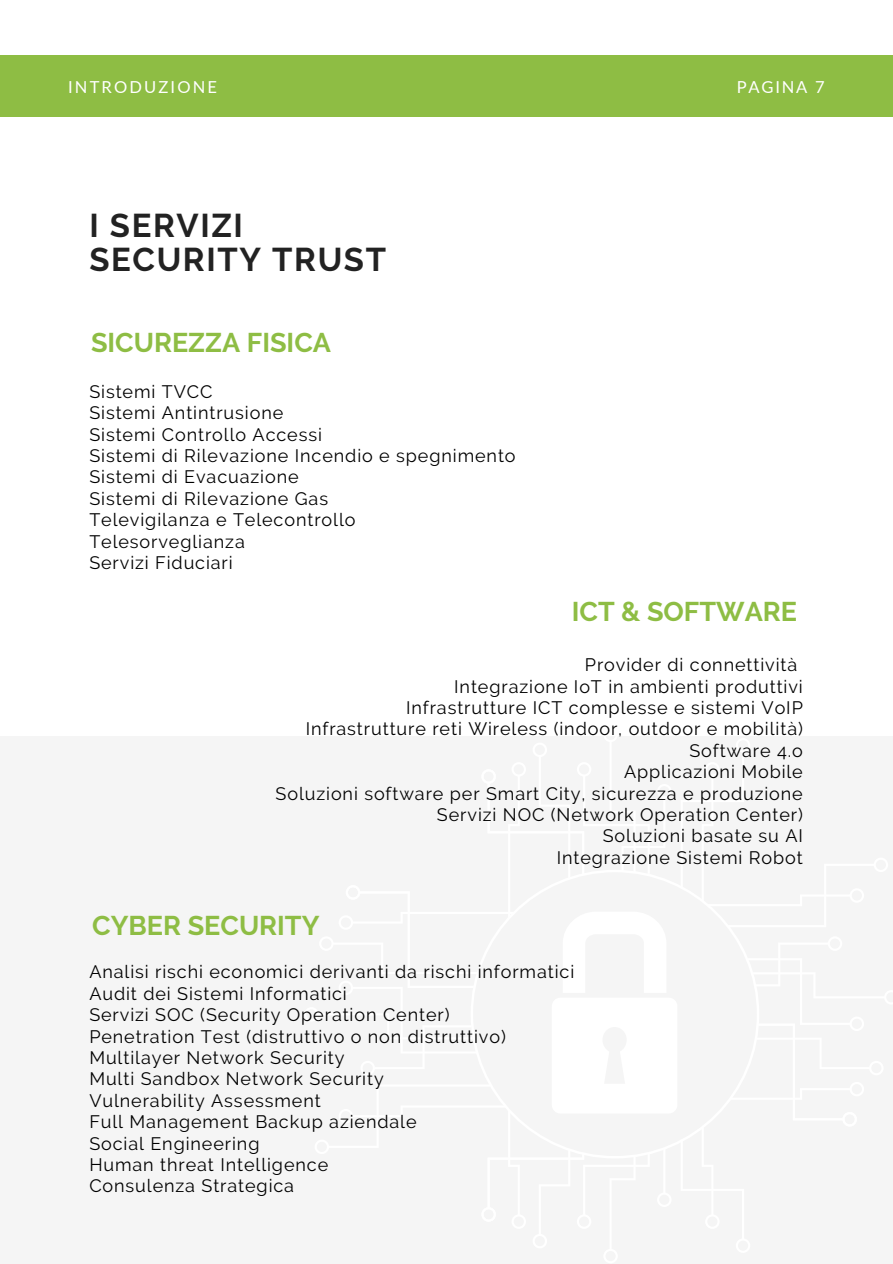
<style>
.page{position:relative;width:893px;height:1264px;background:#fff}
.page>*{position:absolute;margin:0;border:0;box-sizing:border-box;transform-origin:0 0}
.t1{font:700 32.85px/33.8px "Raleway";letter-spacing:.05em;color:#222}
.t2{font:700 27px "Raleway";color:#8ebd44}
.t3{font:18px/21.3px "Raleway";letter-spacing:.05em;color:#000}
.t4{font:16.5px "Lato";letter-spacing:.13em;color:#fff}
</style>
<div class="page">
<div style="left:0;top:55px;width:892px;height:61px;background:#8ebd44"></div>
<div style="left:0;top:736px;width:892px;height:527px;background:#f5f5f5"></div>
<p class="t4" style="left:68px;top:77px;width:150px">INTRODUZIONE</p>
<p class="t4" style="left:736px;top:76px;width:90px">PAGINA 7</p>
<h1 class="t1" style="left:89px;top:209px;width:298px">I SERVIZI<br>SECURITY TRUST</h1>
<h2 class="t2" style="left:91px;top:327px;width:241px">SICUREZZA FISICA</h2>
<p class="t3" style="left:89px;top:381px;width:428px">Sistemi TVCC<br>Sistemi Antintrusione<br>Sistemi Controllo Accessi<br>Sistemi di Rilevazione Incendio e spegnimento<br>Sistemi di Evacuazione<br>Sistemi di Rilevazione Gas<br>Televigilanza e Telecontrollo<br>Telesorveglianza<br>Servizi Fiduciari</p>
<h2 class="t2" style="left:571px;top:595px;width:227px">ICT &amp; SOFTWARE</h2>
<p class="t3" style="left:585px;top:654px;width:214px">Provider di connettività</p>
<p class="t3" style="left:454px;top:675px;width:350px">Integrazione IoT in ambienti produttivi</p>
<p class="t3" style="left:406px;top:697px;width:398px">Infrastrutture ICT complesse e sistemi VoIP</p>
<p class="t3" style="left:306px;top:718px;width:498px">Infrastrutture reti Wireless (indoor, outdoor e mobilità)</p>
<p class="t3" style="left:689px;top:739px;width:115px">Software 4.o</p>
<p class="t3" style="left:624px;top:761px;width:180px">Applicazioni Mobile</p>
<p class="t3" style="left:275px;top:782px;width:528px">Soluzioni software per Smart City, sicurezza e produzione</p>
<p class="t3" style="left:437px;top:804px;width:367px">Servizi NOC (Network Operation Center)</p>
<p class="t3" style="left:602px;top:825px;width:201px">Soluzioni basate su AI</p>
<p class="t3" style="left:556px;top:846px;width:248px">Integrazione Sistemi Robot</p>
<h2 class="t2" style="left:92px;top:909px;width:229px">CYBER SECURITY</h2>
<p class="t3" style="left:89px;top:961px;width:486px">Analisi rischi economici derivanti da rischi informatici Audit dei Sistemi Informatici<br>Servizi SOC (Security Operation Center)<br>Penetration Test (distruttivo o non distruttivo)<br>Multilayer Network Security<br>Multi Sandbox Network Security<br>Vulnerability Assessment<br>Full Management Backup aziendale<br>Social Engineering<br>Human threat Intelligence<br>Consulenza Strategica</p>
</div>
